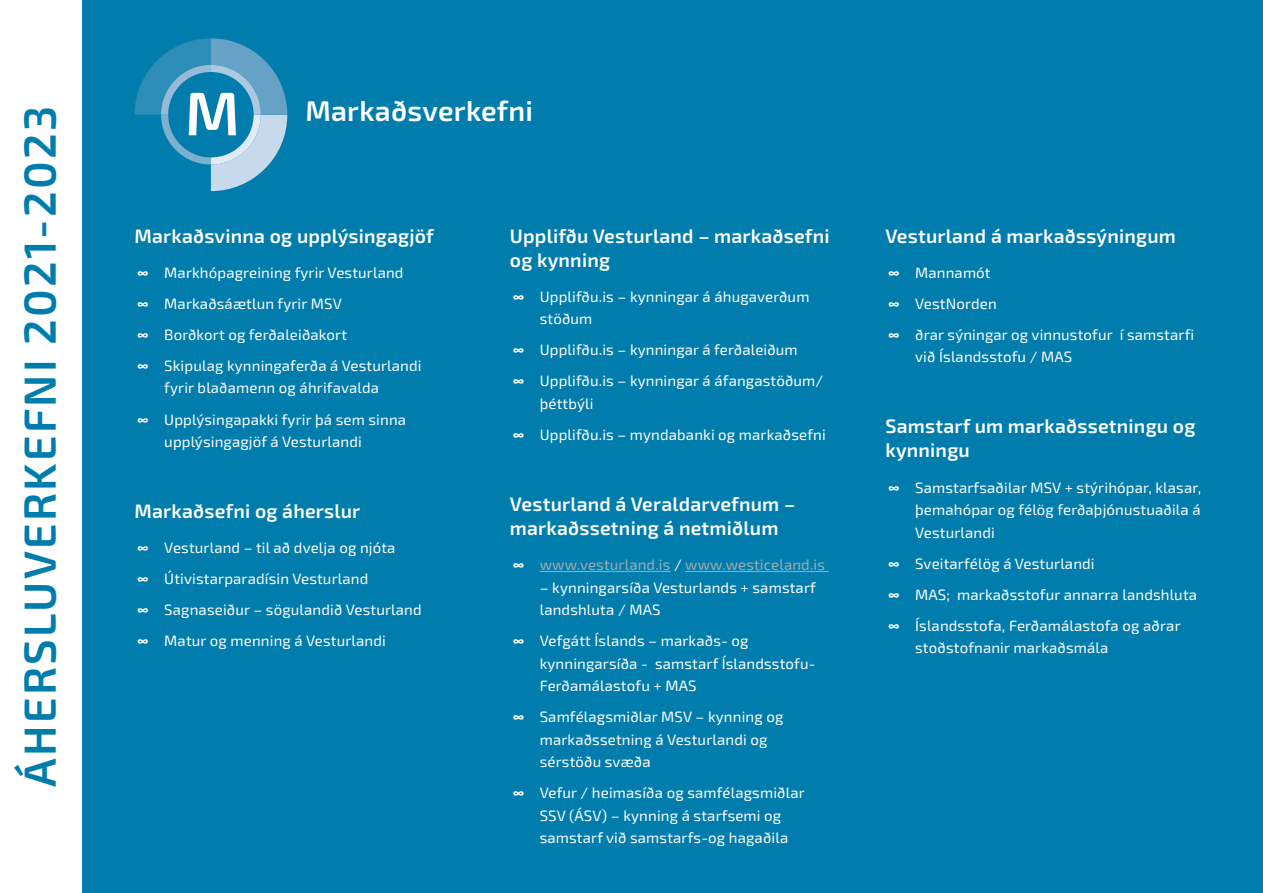
<style>
.page{position:relative;width:1263px;height:893px;background:#007dac}
.page>*{position:absolute;margin:0;border:0;box-sizing:border-box;transform-origin:0 0}
.t1{font:600 45px "Exo 2";letter-spacing:.05em;color:#007dac}
.t2{font:600 28.5px "Exo 2";letter-spacing:.01em;color:#fff}
.t3{font:600 19.5px/24px "Exo 2";letter-spacing:.01em;color:#fff}
.t4{font:15px/31px "Exo 2";letter-spacing:.01em;color:#fff}
.t5{font:15px "Exo 2";letter-spacing:.01em;color:#a8a9ad}
.s1{font-size:61.5px}
.s2{font-weight:700}
.s3{font-weight:700;color:#fff}
.s4{color:#fff}
</style>
<div class="page">
<hr style="left:540px;top:571px;width:131px;height:1px;background:#a8a9ad">
<hr style="left:685px;top:571px;width:144px;height:1px;background:#a8a9ad">
<svg style="left:135px;top:38px;width:152px;height:153px"></svg>
<div style="left:0;top:0;width:81px;height:893px;background:#fff"></div>
<h1 class="t1" style="left:13px;top:787px;width:682px;rotate:-90deg">ÁHERSLUVERKEFNI 2021-2023</h1>
<h2 class="t2" style="left:185px;top:95px;width:350px"><span class="s1">M</span> Markaðsverkefni</h2>
<h3 class="t3" style="left:135px;top:224px;width:301px">Markaðsvinna og upplýsingagjöf</h3>
<p class="t4" style="left:137px;top:257px;width:286px"><span class="s2">∞</span> Markhópagreining fyrir Vesturland<br><span class="s2">∞</span> Markaðsáætlun fyrir MSV<br><span class="s2">∞</span> Borðkort og ferðaleiðakort<br><span class="s2">∞</span> Skipulag kynningaferða á Vesturlandi</p>
<p class="t4" style="left:137px;top:373px;width:270px;text-align:center">fyrir blaðamenn og áhrifavalda<br><span class="s2">∞</span> Upplýsingapakki fyrir þá sem sinna</p>
<p class="t4" style="left:164px;top:426px;width:199px">upplýsingagjöf á Vesturlandi</p>
<h3 class="t3" style="left:135px;top:499px;width:227px">Markaðsefni og áherslur</h3>
<p class="t4" style="left:137px;top:533px;width:286px"><span class="s2">∞</span> Vesturland – til að dvelja og njóta<br><span class="s2">∞</span> Útivistarparadísin Vesturland<br><span class="s2">∞</span> Sagnaseiður – sögulandið Vesturland <span class="s2">∞</span> Matur og menning á Vesturlandi</p>
<h3 class="t3" style="left:510px;top:224px;width:321px">Upplifðu Vesturland – markaðsefni og kynning</h3>
<p class="t4" style="left:540px;top:286px;width:271px;line-height:22.5px;text-indent:-27px"><span class="s2">∞</span> Upplifðu.is – kynningar á áhugaverðum stöðum</p>
<p class="t4" style="left:513px;top:335px;width:312px"><span class="s2">∞</span> Upplifðu.is – kynningar á ferðaleiðum<br><span class="s2">∞</span> Upplifðu.is – kynningar á áfangastöðum/</p>
<p class="t4" style="left:513px;top:388px;width:315px;text-indent:27px">þéttbýli<br><span class="s2">∞</span> Upplifðu.is – myndabanki og markaðsefni</p>
<h3 class="t3" style="left:510px;top:492px;width:287px">Vesturland á Veraldarvefnum – markaðssetning á netmiðlum</h3>
<p class="t5" style="left:513px;top:556px;width:314px"><span class="s3">∞</span> www.vesturland.is <span class="s4">/</span> www.westiceland.is</p>
<p class="t4" style="left:540px;top:576px;width:278px;line-height:22.5px">– kynningarsíða Vesturlands + samstarf landshluta / MAS</p>
<p class="t4" style="left:540px;top:630px;width:277px;line-height:22.5px;text-indent:-27px"><span class="s2">∞</span> Vefgátt Íslands – markaðs- og kynningarsíða - samstarf Íslandsstofu-<br>Ferðamálastofu + MAS</p>
<p class="t4" style="left:540px;top:706px;width:245px;line-height:22.5px;text-indent:-27px"><span class="s2">∞</span> Samfélagsmiðlar MSV – kynning og markaðssetning á Vesturlandi og sérstöðu svæða</p>
<p class="t4" style="left:540px;top:782px;width:266px;line-height:22.5px;text-indent:-27px"><span class="s2">∞</span> Vefur / heimasíða og samfélagsmiðlar<br>SSV (ÁSV) – kynning á starfsemi og samstarf við samstarfs-og hagaðila</p>
<h3 class="t3" style="left:885px;top:224px;width:292px">Vesturland á markaðssýningum</h3>
<p class="t4" style="left:888px;top:257px;width:308px"><span class="s2">∞</span> Mannamót<br><span class="s2">∞</span> VestNorden<br><span class="s2">∞</span> ðrar sýningar og vinnustofur í samstarfi</p>
<p class="t4" style="left:915px;top:342px;width:159px">við Íslandsstofu / MAS</p>
<h3 class="t3" style="left:885px;top:415px;width:311px">Samstarf um markaðssetningu og kynningu</h3>
<p class="t4" style="left:915px;top:476px;width:288px;line-height:22.5px;text-align:justify;text-indent:-27px"><span class="s2">∞</span> Samstarfsaðilar MSV + stýrihópar, klasar, þemahópar og félög ferðaþjónustuaðila á Vesturlandi</p>
<p class="t4" style="left:888px;top:548px;width:310px"><span class="s2">∞</span> Sveitarfélög á Vesturlandi<br><span class="s2">∞</span> MAS; markaðsstofur annarra landshluta <span class="s2">∞</span> Íslandsstofa, Ferðamálastofa og aðrar</p>
<p class="t4" style="left:915px;top:633px;width:195px">stoðstofnanir markaðsmála</p>
</div>
